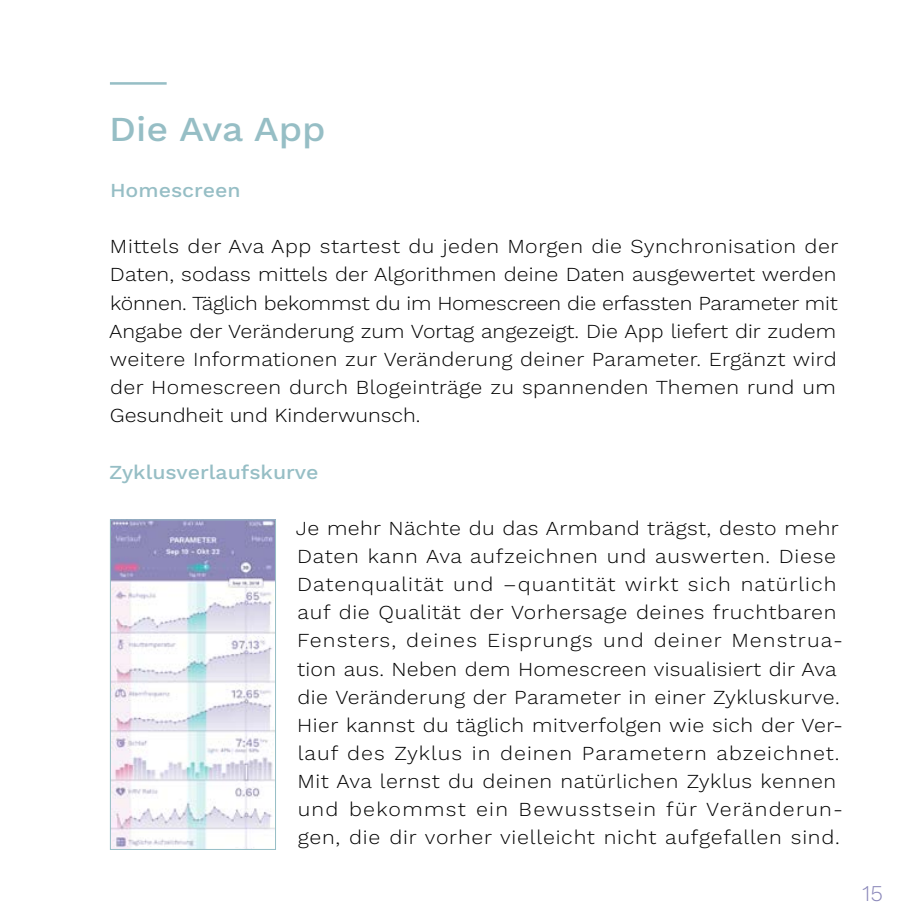
<style>
.page{position:relative;width:922px;height:922px;background:#fff}
.page>*{position:absolute;margin:0;border:0;box-sizing:border-box;transform-origin:0 0}
.t1{font:500 35px "Work Sans";color:#96bec5;scale:1.07 1}
.t2{font:300 22.5px "Work Sans";color:#8b88ba}
.t3{font:300 19.75px/28.2px "Work Sans";letter-spacing:.02em;color:#000;scale:1.07 1}
.t4{font:500 19.75px "Work Sans";color:#96bec5;scale:1.07 1}
</style>
<div class="page">
<hr style="left:110px;top:82px;width:57px;height:3px;background:#96bec5">
<img style="left:112px;top:521px;width:162px;height:326px">
<div style="left:110px;top:519px;width:166px;height:330px;border:1px solid #96bec5"></div>
<h1 class="t1" style="left:109px;top:108px;width:204px">Die Ava App</h1>
<p class="t4" style="left:110px;top:179px;width:123px">Homescreen</p>
<p class="t3" style="left:109px;top:233px;width:683px">Mittels der Ava App startest du jeden Morgen die Synchronisation der Daten, sodass mittels der Algorithmen deine Daten ausgewertet werden können. Täglich bekommst du im Homescreen die erfassten Parameter mit Angabe der Veränderung zum Vortag angezeigt. Die App liefert dir zudem weitere Informationen zur Veränderung deiner Parameter. Ergänzt wird der Homescreen durch Blogeinträge zu spannenden Themen rund um Gesundheit und Kinderwunsch.</p>
<p class="t4" style="left:109px;top:460px;width:197px">Zyklusverlaufskurve</p>
<p class="t3" style="left:296px;top:514px;width:512px">Je mehr Nächte du das Armband trägst, desto mehr Daten kann Ava aufzeichnen und auswerten. Diese Datenqualität und –quantität wirkt sich natürlich auf die Qualität der Vorhersage deines fruchtbaren Fensters, deines Eisprungs und deiner Menstrua&shy;tion aus. Neben dem Homescreen visualisiert dir Ava die Veränderung der Parameter in einer Zykluskurve.<br>Hier kannst du täglich mitverfolgen wie sich der Ver&shy;lauf des Zyklus in deinen Parametern abzeichnet.<br>Mit Ava lernst du deinen natürlichen Zyklus kennen und bekommst ein Bewusstsein für Veränderun&shy;gen, die dir vorher vielleicht nicht aufgefallen sind.</p>
<p class="t2" style="left:861px;top:879px;width:22px">15</p>
</div>
